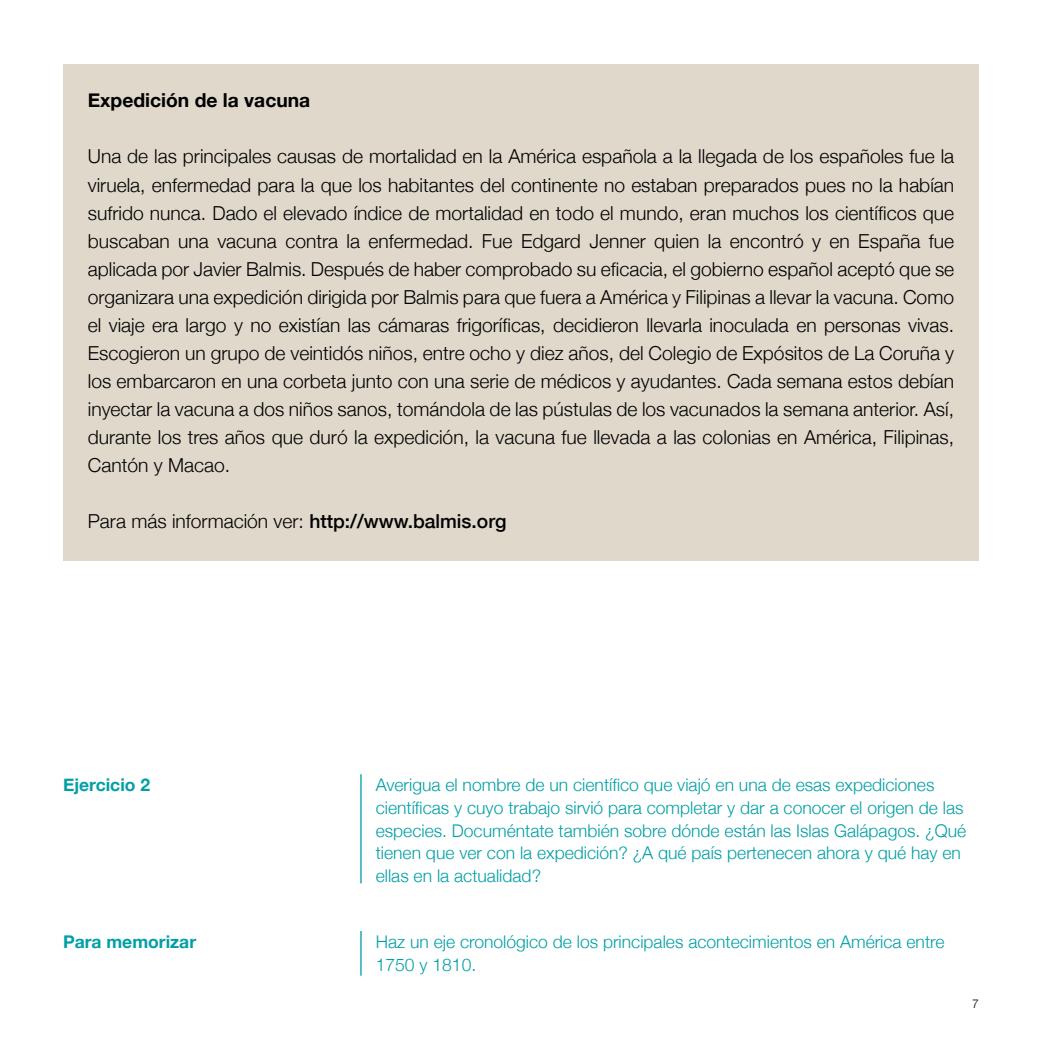
<style>
.page{position:relative;width:1042px;height:1042px;background:#fff}
.page>*{position:absolute;margin:0;border:0;box-sizing:border-box;transform-origin:0 0}
.t1{font:300 19.25px/28px "Helvetica Neue";color:#000;text-align:justify}
.t2{font:700 19.25px "Helvetica Neue";color:#000}
.t3{font:300 17.5px/22.8px "Helvetica Neue";color:#009fa6}
.t4{font:700 17.5px "Helvetica Neue";color:#009fa6}
.t5{font:300 12.25px "Helvetica Neue";color:#000}
.s1{font-weight:500}
</style>
<div class="page">
<div style="left:63px;top:64px;width:916px;height:497px;background:#dfd8cb"></div>
<hr style="left:360px;top:774px;width:2px;height:109px;background:#009fa6">
<hr style="left:360px;top:931px;width:2px;height:44px;background:#009fa6">
<p class="t2" style="left:88px;top:89px;width:224px">Expedición de la vacuna</p>
<p class="t1" style="left:88px;top:142px;width:868px">Una de las principales causas de mortalidad en la América española a la llegada de los españoles fue la viruela, enfermedad para la que los habitantes del continente no estaban preparados pues no la habían sufrido nunca. Dado el elevado índice de mortalidad en todo el mundo, eran muchos los científicos que buscaban una vacuna contra la enfermedad. Fue Edgard Jenner quien la encontró y en España fue aplicada por Javier Balmis. Después de haber comprobado su eficacia, el gobierno español aceptó que se organizara una expedición dirigida por Balmis para que fuera a América y Filipinas a llevar la vacuna. Como el viaje era largo y no existían las cámaras frigoríficas, decidieron llevarla inoculada en personas vivas.<br>Escogieron un grupo de veintidós niños, entre ocho y diez años, del Colegio de Expósitos de La Coruña y los embarcaron en una corbeta junto con una serie de médicos y ayudantes. Cada semana estos debían inyectar la vacuna a dos niños sanos, tomándola de las pústulas de los vacunados la semana anterior. Así, durante los tres años que duró la expedición, la vacuna fue llevada a las colonias en América, Filipinas, Cantón y Macao.</p>
<p class="t1" style="left:88px;top:506px;width:420px">Para más información ver: <span class="s1">http://www.balmis.org</span></p>
<p class="t4" style="left:63px;top:774px;width:89px">Ejercicio 2</p>
<p class="t4" style="left:63px;top:931px;width:135px">Para memorizar</p>
<p class="t3" style="left:376px;top:773px;width:592px">Averigua el nombre de un científico que viajó en una de esas expediciones científicas y cuyo trabajo sirvió para completar y dar a conocer el origen de las especies. Documéntate también sobre dónde están las Islas Galápagos. ¿Qué tienen que ver con la expedición? ¿A qué país pertenecen ahora y qué hay en ellas en la actualidad?</p>
<p class="t3" style="left:376px;top:930px;width:570px">Haz un eje cronológico de los principales acontecimientos en América entre<br>1750 y 1810.</p>
<p class="t5" style="left:972px;top:996px;width:8px">7</p>
</div>
